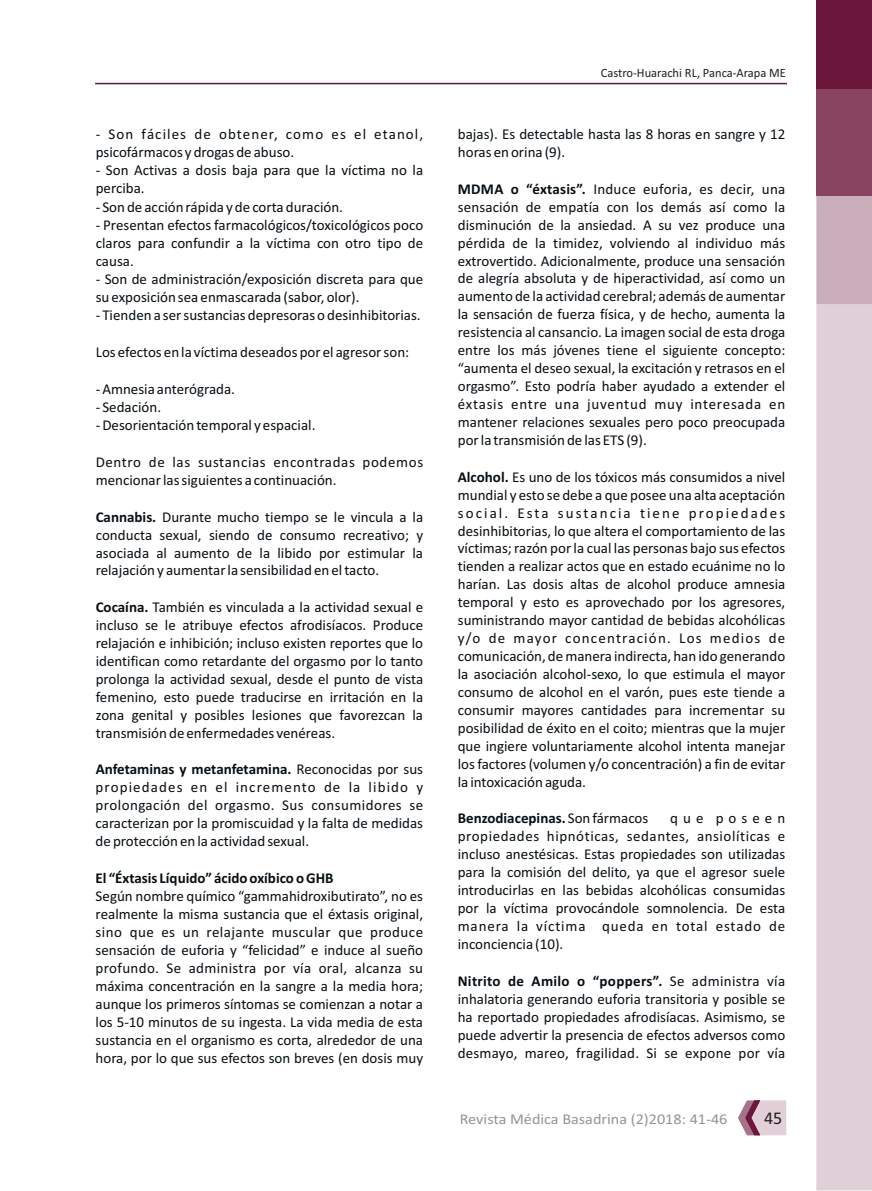
<style>
.page{position:relative;width:872px;height:1191px;background:#fff}
.page>*{position:absolute;margin:0;border:0;box-sizing:border-box;transform-origin:0 0}
.t1{font:18px "Calibri";color:#231f20}
.t2{font:15px/18px "Calibri";color:#080f14;text-align:justify}
.t3{font:15px/18px "Calibri";letter-spacing:.025em;color:#080f14}
.t4{font:15px/18px "Calibri";letter-spacing:.06em;color:#080f14}
.t5{font:700 15px "Calibri";color:#080f14}
.t6{font:15px "Calibri";color:#939598;scale:1.08 1}
.t7{font:12.75px "Calibri";color:#231f20}
.s1{font-weight:700}
.s2{font-weight:400}
</style>
<div class="page">
<div style="left:816px;top:0;width:56px;height:89px;background:#6a173b"></div>
<div style="left:816px;top:89px;width:56px;height:107px;background:#874562"></div>
<div style="left:816px;top:196px;width:56px;height:108px;background:#caaeba"></div>
<svg style="left:816px;top:304px;width:56px;height:886px;background:#e1d1d8"></svg>
<svg style="left:738px;top:1100px;width:48px;height:35px;background:#cbaebb"></svg>
<hr style="left:95px;top:83px;width:692px;height:1px;background:#6a173b">
<p class="t4" style="left:96px;top:126px;width:329px">- Son fáciles de obtener, como es el etanol, psicofármacos y drogas de abuso.</p>
<p class="t2" style="left:96px;top:163px;width:329px">- Son Activas a dosis baja para que la víctima no la perciba.</p>
<p class="t2" style="left:96px;top:199px;width:249px">- Son de acción rápida y de corta duración.</p>
<p class="t2" style="left:96px;top:217px;width:329px">- Presentan efectos farmacológicos/toxicológicos poco claros para confundir a la víctima con otro tipo de causa.</p>
<p class="t2" style="left:96px;top:271px;width:329px">- Son de administración/exposición discreta para que su exposición sea enmascarada (sabor, olor).</p>
<p class="t2" style="left:96px;top:308px;width:326px">- Tienden a ser sustancias depresoras o desinhibitorias.</p>
<p class="t2" style="left:96px;top:344px;width:315px">Los efectos en la víctima deseados por el agresor son:</p>
<p class="t2" style="left:96px;top:381px;width:141px">- Amnesia anterógrada.</p>
<p class="t2" style="left:96px;top:399px;width:67px">- Sedación.</p>
<p class="t2" style="left:96px;top:417px;width:221px">- Desorientación temporal y espacial.</p>
<p class="t3" style="left:96px;top:454px;width:329px">Dentro de las sustancias encontradas podemos mencionar las siguientes a continuación.</p>
<p class="t2" style="left:96px;top:509px;width:329px"><span class="s1">Cannabis.</span> Durante mucho tiempo se le vincula a la conducta sexual, siendo de consumo recreativo; y asociada al aumento de la libido por estimular la relajación y aumentar la sensibilidad en el tacto.</p>
<p class="t2" style="left:96px;top:599px;width:329px"><span class="s1">Cocaína.</span> También es vinculada a la actividad sexual e incluso se le atribuye efectos afrodisíacos. Produce relajación e inhibición; incluso existen reportes que lo identifican como retardante del orgasmo por lo tanto prolonga la actividad sexual, desde el punto de vista femenino, esto puede traducirse en irritación en la zona genital y posibles lesiones que favorezcan la transmisión de enfermedades venéreas.</p>
<p class="t2" style="left:96px;top:761px;width:329px"><span class="s1">Anfetaminas y metanfetamina.</span> Reconocidas por sus propiedades en el incremento de la libido y prolongación del orgasmo. Sus consumidores se caracterizan por la promiscuidad y la falta de medidas de protección en la actividad sexual.</p>
<p class="t5" style="left:96px;top:871px;width:239px">El “Éxtasis Líquido” ácido oxíbico o GHB</p>
<p class="t2" style="left:96px;top:888px;width:329px">Según nombre químico “gammahidroxibutirato”, no es realmente la misma sustancia que el éxtasis original, sino que es un relajante muscular que produce sensación de euforia y “felicidad” e induce al sueño profundo. Se administra por vía oral, alcanza su máxima concentración en la sangre a la media hora; aunque los primeros síntomas se comienzan a notar a los 5-10 minutos de su ingesta. La vida media de esta sustancia en el organismo es corta, alrededor de una hora, por lo que sus efectos son breves (en dosis muy</p>
<p class="t7" style="left:601px;top:67px;width:187px">Castro-Huarachi RL, Panca-Arapa ME</p>
<p class="t2" style="left:458px;top:126px;width:329px">bajas). Es detectable hasta las 8 horas en sangre y 12 horas en orina (9).</p>
<p class="t2" style="left:458px;top:181px;width:329px"><span class="s1">MDMA o “éxtasis”.</span> Induce euforia, es decir, una sensación de empatía con los demás así como la disminución de la ansiedad. A su vez produce una pérdida de la timidez, volviendo al individuo más extrovertido. Adicionalmente, produce una sensación de alegría absoluta y de hiperactividad, así como un aumento de la actividad cerebral; además de aumentar la sensación de fuerza física, y de hecho, aumenta la resistencia al cansancio. La imagen social de esta droga entre los más jóvenes tiene el siguiente concepto: “aumenta el deseo sexual, la excitación y retrasos en el orgasmo”. Esto podría haber ayudado a extender el éxtasis entre una juventud muy interesada en mantener relaciones sexuales pero poco preocupada por la transmisión de las ETS (9).</p>
<p class="t2" style="left:458px;top:469px;width:329px"><span class="s1">Alcohol.</span> Es uno de los tóxicos más consumidos a nivel mundial y esto se debe a que posee una alta aceptación social. Esta sustancia tiene propiedades desinhibitorias, lo que altera el comportamiento de las víctimas; razón por la cual las personas bajo sus efectos tienden a realizar actos que en estado ecuánime no lo harían. Las dosis altas de alcohol produce amnesia temporal y esto es aprovechado por los agresores, suministrando mayor cantidad de bebidas alcohólicas y/o de mayor concentración. Los medios de comunicación, de manera indirecta, han ido generando la asociación alcohol-sexo, lo que estimula el mayor consumo de alcohol en el varón, pues este tiende a consumir mayores cantidades para incrementar su posibilidad de éxito en el coito; mientras que la mujer que ingiere voluntariamente alcohol intenta manejar los factores (volumen y/o concentración) a fin de evitar la intoxicación aguda.</p>
<p class="t5" style="left:458px;top:812px;width:192px">Benzodiacepinas. <span class="s2">Son fármacos</span></p>
<p class="t2" style="left:458px;top:810px;width:329px;text-indent:212px">que poseen propiedades hipnóticas, sedantes, ansiolíticas e incluso anestésicas. Estas propiedades son utilizadas para la comisión del delito, ya que el agresor suele introducirlas en las bebidas alcohólicas consumidas por la víctima provocándole somnolencia. De esta manera la víctima queda en total estado de inconciencia (10).</p>
<p class="t2" style="left:458px;top:973px;width:329px"><span class="s1">Nitrito de Amilo o “poppers”.</span> Se administra vía inhalatoria generando euforia transitoria y posible se ha reportado propiedades afrodisíacas. Asimismo, se puede advertir la presencia de efectos adversos como desmayo, mareo, fragilidad. Si se expone por vía</p>
<p class="t6" style="left:460px;top:1112px;width:249px">Revista Médica Basadrina (2)2018: 41-46</p>
<p class="t1" style="left:764px;top:1111px;width:20px">45</p>
</div>
